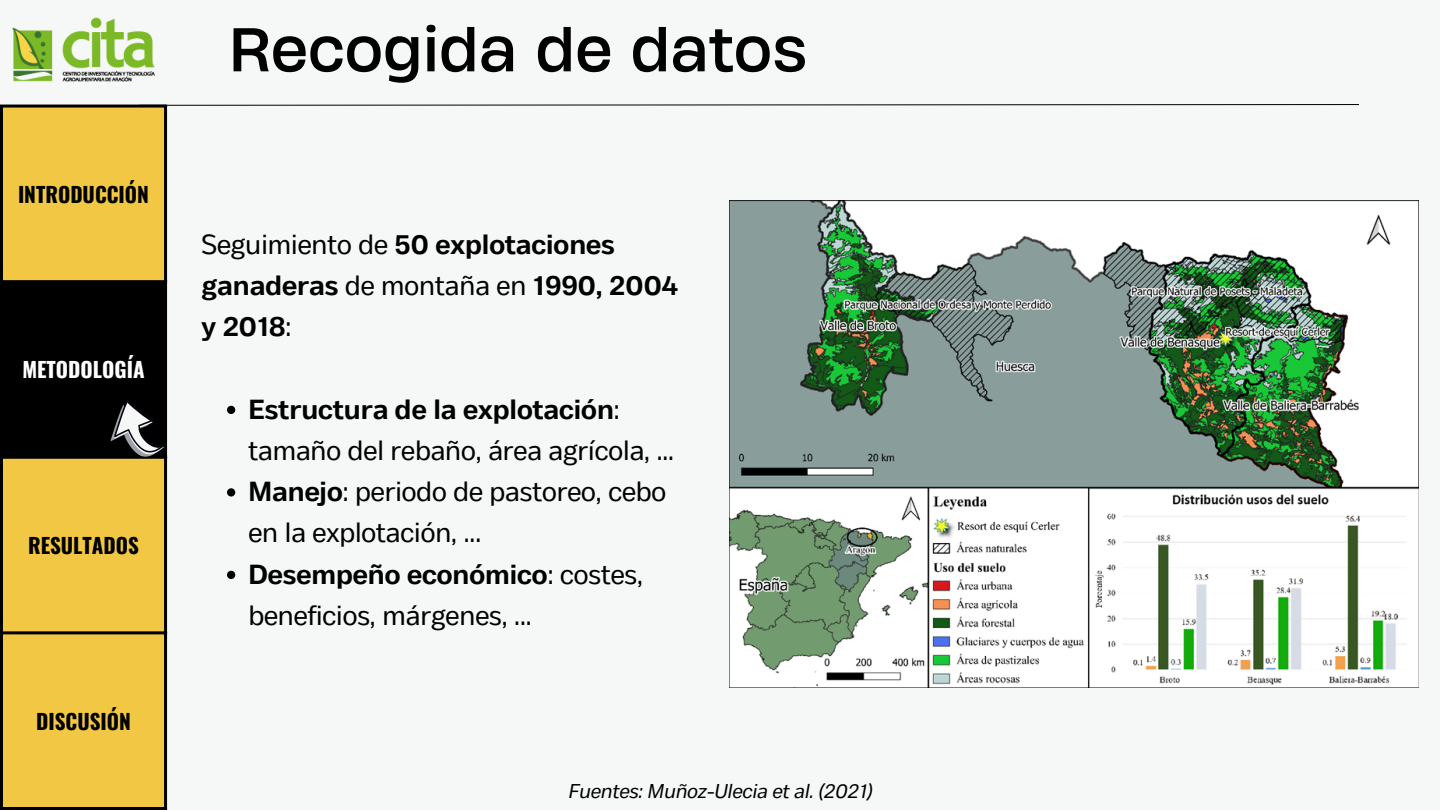
<style>
.page{position:relative;width:1440px;height:810px;background:#f6f7f7}
.page>*{position:absolute;margin:0;border:0;box-sizing:border-box;transform-origin:0 0}
.t1{font:58px "Heading Now 74";color:#000}
.t2{font:27.6px/41.2px "Body Text";color:#000}
.t3{font:700 27.6px/41.2px "Body Text";color:#000}
.t4{font:700 21px "Oswald";color:#000}
.t5{font:700 21px "Oswald";color:#fff}
.t6{font:italic 20px "Body Text";color:#000}
.s1{font-weight:400}
.s2{font-weight:700}
</style>
<div class="page">
<svg style="left:227px;top:406px;width:8px;height:8px"></svg>
<svg style="left:227px;top:488px;width:8px;height:9px"></svg>
<svg style="left:227px;top:571px;width:8px;height:8px"></svg>
<img style="left:729px;top:200px;width:690px;height:488px">
<svg style="left:201px;top:104px;width:1158px;height:2px;background:#797a7a"></svg>
<img style="left:0;top:17px;width:201px;height:150px">
<div style="left:3px;top:108px;width:161px;height:699px;background:#f2c744"></div>
<div style="left:1px;top:281px;width:165px;height:176px;background:#000"></div>
<hr style="left:0;top:108px;width:3px;height:699px;background:#000">
<hr style="left:164px;top:108px;width:3px;height:699px;background:#000">
<hr style="left:0;top:105px;width:167px;height:3px;background:#000">
<hr style="left:0;top:280px;width:167px;height:3px;background:#000">
<hr style="left:0;top:456px;width:167px;height:3px;background:#000">
<hr style="left:0;top:631px;width:167px;height:3px;background:#000">
<hr style="left:0;top:807px;width:167px;height:3px;background:#000">
<svg style="left:111px;top:400px;width:55px;height:57px"></svg>
<p class="t4" style="left:18px;top:178px;width:133px">INTRODUCCIÓN</p>
<p class="t5" style="left:22px;top:353px;width:124px">METODOLOGÍA</p>
<p class="t4" style="left:28px;top:529px;width:112px">RESULTADOS</p>
<p class="t4" style="left:36px;top:705px;width:96px">DISCUSIÓN</p>
<p class="t1" style="left:228px;top:10px;width:580px">Recogida de datos</p>
<p class="t3" style="left:202px;top:226px;width:478px"><span class="s1">Seguimiento de</span> 50 explotaciones ganaderas <span class="s1">de montaña en</span> 1990, 2004 y 2018<span class="s1">:</span></p>
<p class="t2" style="left:248px;top:391px;width:427px"><span class="s2">Estructura de la explotación</span>: tamaño del rebaño, área agrícola, ...</p>
<p class="t2" style="left:248px;top:473px;width:419px"><span class="s2">Manejo</span>: periodo de pastoreo, cebo en la explotación, ...</p>
<p class="t2" style="left:248px;top:556px;width:396px"><span class="s2">Desempeño económico</span>: costes, beneficios, márgenes, ...</p>
<p class="t6" style="left:568px;top:779px;width:306px">Fuentes: Muñoz-Ulecia et al. (2021)</p>
</div>
